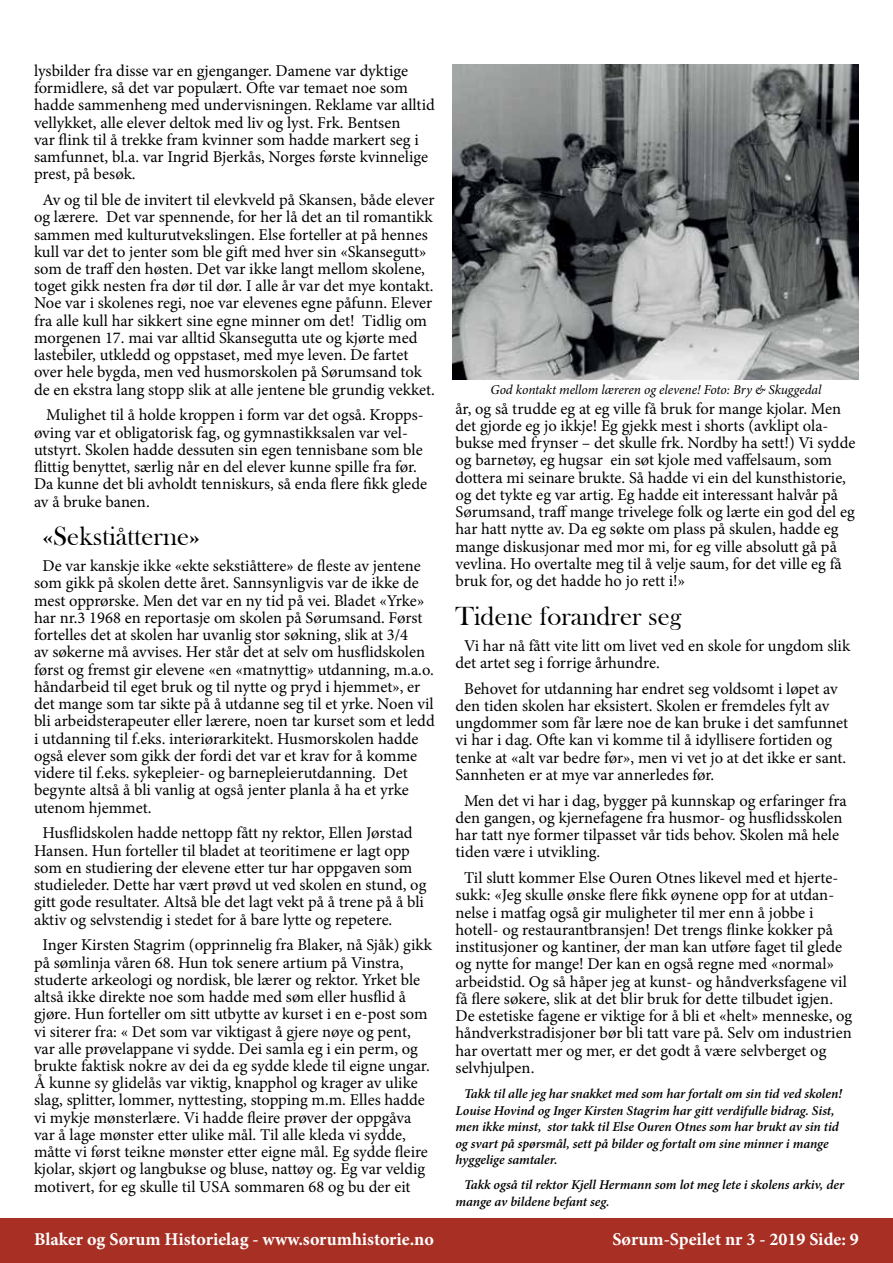
<style>
.page{position:relative;width:893px;height:1263px;background:#fff}
.page>*{position:absolute;margin:0;border:0;box-sizing:border-box;transform-origin:0 0}
.t1{font:27px "Bask Old Face";color:#000}
.t2{font:700 18px "Minion Pro";color:#fff}
.t3{font:16.5px/17.2px "Minion Pro";color:#000}
.t4{font:italic 600 13.5px/16.5px "Minion Pro";letter-spacing:-.005em;color:#000}
.t5{font:italic 13.5px "Minion Pro";letter-spacing:-.005em;color:#000}
</style>
<div class="page">
<div style="left:0;top:1218px;width:893px;height:45px;background:#a72f24"></div>
<img style="left:453px;top:64px;width:406px;height:315px">
<p class="t3" style="left:34px;top:62px;width:402px">lysbilder fra disse var en gjenganger. Damene var dyktige formidlere, så det var populært. Ofte var temaet noe som hadde sammenheng med undervisningen. Reklame var alltid vellykket, alle elever deltok med liv og lyst. Frk. Bentsen<br>var flink til å trekke fram kvinner som hadde markert seg i samfunnet, bl.a. var Ingrid Bjerkås, Norges første kvinnelige prest, på besøk.</p>
<p class="t3" style="left:34px;top:191px;width:403px;text-indent:8px">Av og til ble de invitert til elevkveld på Skansen, både elever og lærere. Det var spennende, for her lå det an til romantikk sammen med kulturutvekslingen. Else forteller at på hennes kull var det to jenter som ble gift med hver sin «Skansegutt» som de traff den høsten. Det var ikke langt mellom skolene, toget gikk nesten fra dør til dør. I alle år var det mye kontakt.<br>Noe var i skolenes regi, noe var elevenes egne påfunn. Elever fra alle kull har sikkert sine egne minner om det! Tidlig om morgenen 17. mai var alltid Skansegutta ute og kjørte med lastebiler, utkledd og oppstaset, med mye leven. De fartet over hele bygda, men ved husmorskolen på Sørumsand tok de en ekstra lang stopp slik at alle jentene ble grundig vekket.</p>
<p class="t3" style="left:34px;top:407px;width:395px;text-indent:12px">Mulighet til å holde kroppen i form var det også. Kropps&shy;øving var et obligatorisk fag, og gymnastikksalen var vel&shy;utstyrt. Skolen hadde dessuten sin egen tennisbane som ble flittig benyttet, særlig når en del elever kunne spille fra før.<br>Da kunne det bli avholdt tenniskurs, så enda flere fikk glede av å bruke banen.</p>
<h1 class="t1" style="left:43px;top:521px;width:159px">«Sekstiåtterne»</h1>
<p class="t3" style="left:34px;top:557px;width:402px;text-indent:8px">De var kanskje ikke «ekte sekstiåttere» de fleste av jentene som gikk på skolen dette året. Sannsynligvis var de ikke de mest opprørske. Men det var en ny tid på vei. Bladet «Yrke» har nr.3 1968 en reportasje om skolen på Sørumsand. Først fortelles det at skolen har uvanlig stor søkning, slik at 3/4<br>av søkerne må avvises. Her står det at selv om husflidskolen først og fremst gir elevene «en «matnyttig» utdanning, m.a.o. håndarbeid til eget bruk og til nytte og pryd i hjemmet», er det mange som tar sikte på å utdanne seg til et yrke. Noen vil bli arbeidsterapeuter eller lærere, noen tar kurset som et ledd i utdanning til f.eks. interiørarkitekt. Husmorskolen hadde også elever som gikk der fordi det var et krav for å komme videre til f.eks. sykepleier- og barnepleierutdanning. Det begynte altså å bli vanlig at også jenter planla å ha et yrke utenom hjemmet.</p>
<p class="t3" style="left:34px;top:824px;width:394px;text-indent:8px">Husflidskolen hadde nettopp fått ny rektor, Ellen Jørstad Hansen. Hun forteller til bladet at teoritimene er lagt opp som en studiering der elevene etter tur har oppgaven som studieleder. Dette har vært prøvd ut ved skolen en stund, og gitt gode resultater. Altså ble det lagt vekt på å trene på å bli aktiv og selvstendig i stedet for å bare lytte og repetere.</p>
<p class="t3" style="left:34px;top:936px;width:399px;text-indent:8px">Inger Kirsten Stagrim (opprinnelig fra Blaker, nå Sjåk) gikk på sømlinja våren 68. Hun tok senere artium på Vinstra, studerte arkeologi og nordisk, ble lærer og rektor. Yrket ble altså ikke direkte noe som hadde med søm eller husflid å gjøre. Hun forteller om sitt utbytte av kurset i en e-post som vi siterer fra: « Det som var viktigast å gjere nøye og pent, var alle prøvelappane vi sydde. Dei samla eg i ein perm, og brukte faktisk nokre av dei da eg sydde klede til eigne ungar.<br>Å kunne sy glidelås var viktig, knapphol og krager av ulike slag, splitter, lommer, nyttesting, stopping m.m. Elles hadde vi mykje mønsterlære. Vi hadde fleire prøver der oppgåva var å lage mønster etter ulike mål. Til alle kleda vi sydde, måtte vi først teikne mønster etter eigne mål. Eg sydde fleire kjolar, skjørt og langbukse og bluse, nattøy og. Eg var veldig motivert, for eg skulle til USA sommaren 68 og bu der eit</p>
<p class="t5" style="left:490px;top:380px;width:332px">God kontakt mellom læreren og elevene! Foto: Bry &amp; Skuggedal</p>
<p class="t3" style="left:455px;top:400px;width:401px">år, og så trudde eg at eg ville få bruk for mange kjolar. Men det gjorde eg jo ikkje! Eg gjekk mest i shorts (avklipt ola&shy;bukse med frynser – det skulle frk. Nordby ha sett!) Vi sydde og barnetøy, eg hugsar ein søt kjole med vaffelsaum, som dottera mi seinare brukte. Så hadde vi ein del kunsthistorie, og det tykte eg var artig. Eg hadde eit interessant halvår på Sørumsand, traff mange trivelege folk og lærte ein god del eg har hatt nytte av. Da eg søkte om plass på skulen, hadde eg mange diskusjonar med mor mi, for eg ville absolutt gå på vevlina. Ho overtalte meg til å velje saum, for det ville eg få bruk for, og det hadde ho jo rett i!»</p>
<h1 class="t1" style="left:455px;top:601px;width:227px">Tidene forandrer seg</h1>
<p class="t3" style="left:455px;top:637px;width:396px;text-indent:8px">Vi har nå fått vite litt om livet ved en skole for ungdom slik det artet seg i forrige århundre.</p>
<p class="t3" style="left:455px;top:680px;width:394px;text-indent:8px">Behovet for utdanning har endret seg voldsomt i løpet av den tiden skolen har eksistert. Skolen er fremdeles fylt av ungdommer som får lære noe de kan bruke i det samfunnet vi har i dag. Ofte kan vi komme til å idyllisere fortiden og tenke at «alt var bedre før», men vi vet jo at det ikke er sant.<br>Sannheten er at mye var annerledes før.</p>
<p class="t3" style="left:455px;top:792px;width:393px;text-indent:8px">Men det vi har i dag, bygger på kunnskap og erfaringer fra den gangen, og kjernefagene fra husmor- og husflidsskolen har tatt nye former tilpasset vår tids behov. Skolen må hele tiden være i utvikling.</p>
<p class="t3" style="left:455px;top:869px;width:398px;text-indent:8px">Til slutt kommer Else Ouren Otnes likevel med et hjerte&shy;sukk: «Jeg skulle ønske flere fikk øynene opp for at utdan&shy;nelse i matfag også gir muligheter til mer enn å jobbe i hotell- og restaurantbransjen! Det trengs flinke kokker på institusjoner og kantiner, der man kan utføre faget til glede og nytte for mange! Der kan en også regne med «normal» arbeidstid. Og så håper jeg at kunst- og håndverksfagene vil få flere søkere, slik at det blir bruk for dette tilbudet igjen.<br>De estetiske fagene er viktige for å bli et «helt» menneske, og håndverkstradisjoner bør bli tatt vare på. Selv om industrien har overtatt mer og mer, er det godt å være selvberget og selvhjulpen.</p>
<p class="t4" style="left:455px;top:1085px;width:388px;text-indent:9px">Takk til alle jeg har snakket med som har fortalt om sin tid ved skolen!<br>Louise Hovind og Inger Kirsten Stagrim har gitt verdifulle bidrag. Sist, men ikke minst, stor takk til Else Ouren Otnes som har brukt av sin tid og svart på spørsmål, sett på bilder og fortalt om sine minner i mange hyggelige samtaler.</p>
<p class="t4" style="left:455px;top:1176px;width:390px;text-indent:9px">Takk også til rektor Kjell Hermann som lot meg lete i skolens arkiv, der mange av bildene befant seg.</p>
<p class="t2" style="left:34px;top:1226px;width:401px">Blaker og Sørum Historielag - www.sorumhistorie.no</p>
<p class="t2" style="left:612px;top:1226px;width:248px">Sørum-Speilet nr 3 - 2019 Side: 9</p>
</div>
